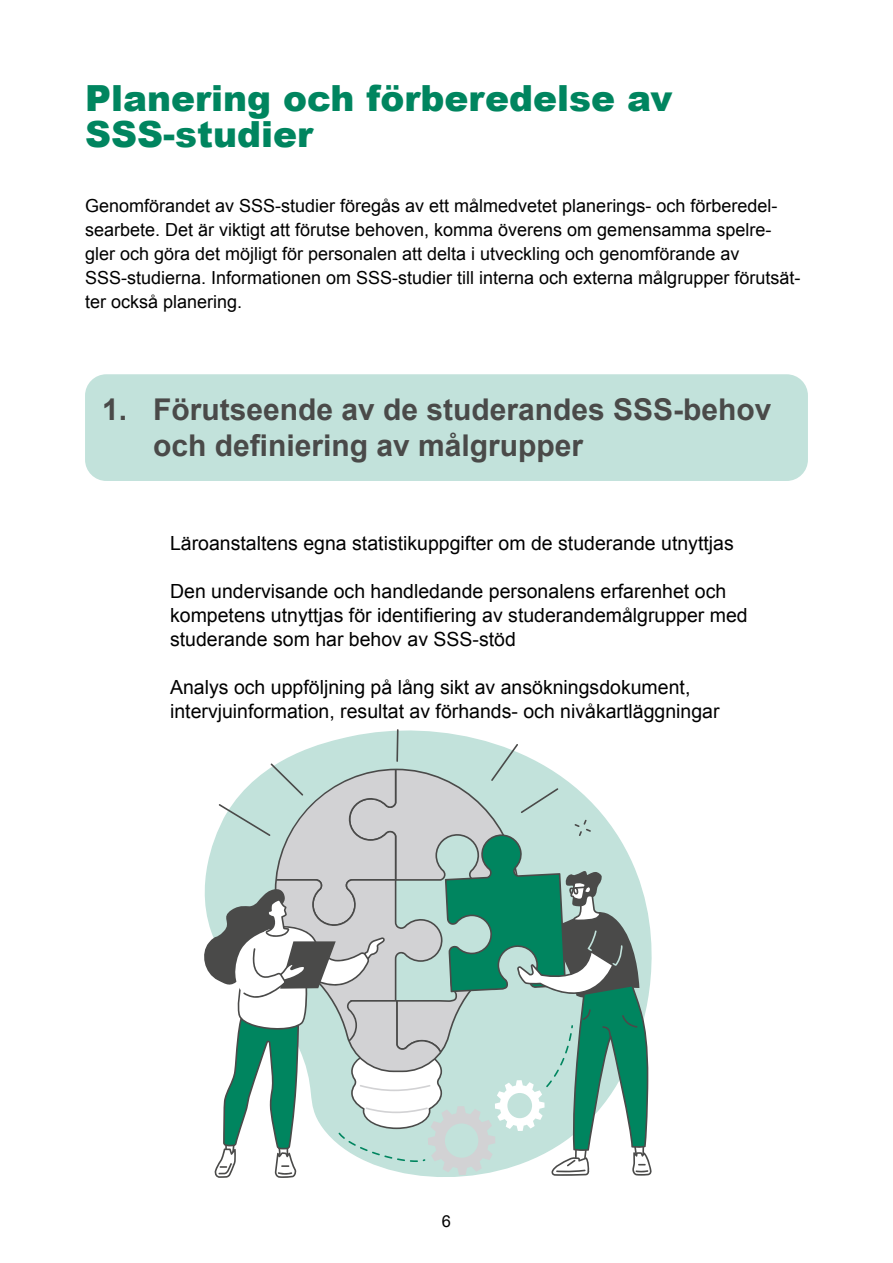
<style>
.page{position:relative;width:893px;height:1263px;background:#fff}
.page>*{position:absolute;margin:0;border:0;box-sizing:border-box;transform-origin:0 0}
.Heading_2{font:900 36px/36px "Arial";color:#00855f}
.Heading_1{font:700 30px/36px "Arial";color:#4a4a49}
.List_Paragraph{font:19.5px/24px "Arial";color:#000}
.Leipis{font:18px/24px "Arial";color:#000}
.t1{font:16.5px "Arial";color:#000}
</style>
<div class="page">
<div style="left:85px;top:374px;width:723px;height:107px;background:#c2e2db;border-radius:21px"></div>
<svg style="left:204px;top:729px;width:448px;height:449px"></svg>
<p class="Heading_2" style="left:85px;top:79px;width:589px">Planering och förberedelse av<br>SSS-studier</p>
<p class="Leipis" style="left:85px;top:194px;width:717px">Genomförandet av SSS-studier föregås av ett målmedvetet planerings- och förberedel&shy;searbete. Det är viktigt att förutse behoven, komma överens om gemensamma spelre&shy;gler och göra det möjligt för personalen att delta i utveckling och genomförande av SSS-studierna. Informationen om SSS-studier till interna och externa målgrupper förutsät&shy;ter också planering.</p>
<p class="Heading_1" style="left:153px;top:393px;width:620px;text-indent:-51px">1. Förutseende av de studerandes SSS-behov och definiering av målgrupper</p>
<p class="List_Paragraph" style="left:170px;top:532px;width:565px">Läroanstaltens egna statistikuppgifter om de studerande utnyttjas</p>
<p class="List_Paragraph" style="left:170px;top:580px;width:579px">Den undervisande och handledande personalens erfarenhet och kompetens utnyttjas för identifiering av studerandemålgrupper med studerande som har behov av SSS-stöd</p>
<p class="List_Paragraph" style="left:170px;top:676px;width:551px">Analys och uppföljning på lång sikt av ansökningsdokument, intervjuinformation, resultat av förhands- och nivåkartläggningar</p>
<p class="t1" style="left:442px;top:1210px;width:11px">6</p>
</div>
